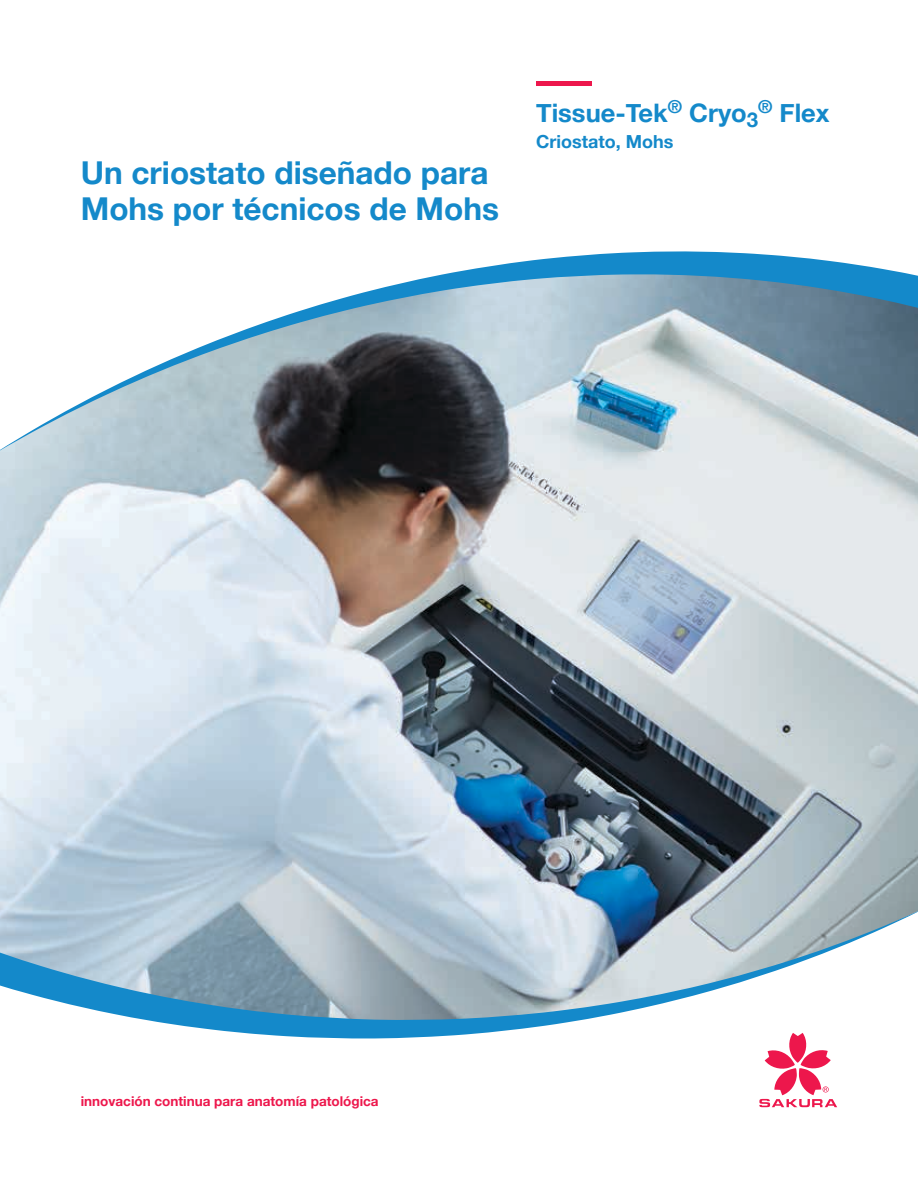
<style>
.page{position:relative;width:918px;height:1188px;background:#fff}
.page>*{position:absolute;margin:0;border:0;box-sizing:border-box;transform-origin:0 0}
.t1{font:700 31.5px/36px "Helvetica Neue";color:#1489ca}
.t2{font:700 25.5px "Helvetica Neue";color:#1489ca}
.t3{font:700 18px "Helvetica Neue";color:#1489ca}
.t4{font:700 13.5px "Helvetica Neue";color:#ed174c}
</style>
<div class="page">
<img style="left:0;top:458px;width:918px;height:447px">
<hr style="left:536px;top:81px;width:56px;height:4px;background:#ed174c">
<svg style="left:0;top:251px;width:918px;height:207px"></svg>
<svg style="left:0;top:905px;width:918px;height:134px"></svg>
<svg style="left:759px;top:1033px;width:78px;height:74px"></svg>
<p class="t1" style="left:81px;top:156px;width:420px">Un criostato diseñado para<br>Mohs por técnicos de Mohs</p>
<p class="t2" style="left:536px;top:93px;width:295px">Tissue-Tek<sup>®</sup> Cryo<sub>3</sub><sup>®</sup> Flex</p>
<p class="t3" style="left:536px;top:128px;width:139px">Criostato, Mohs</p>
<p class="t4" style="left:81px;top:1091px;width:299px">innovación continua para anatomía patológica</p>
</div>
